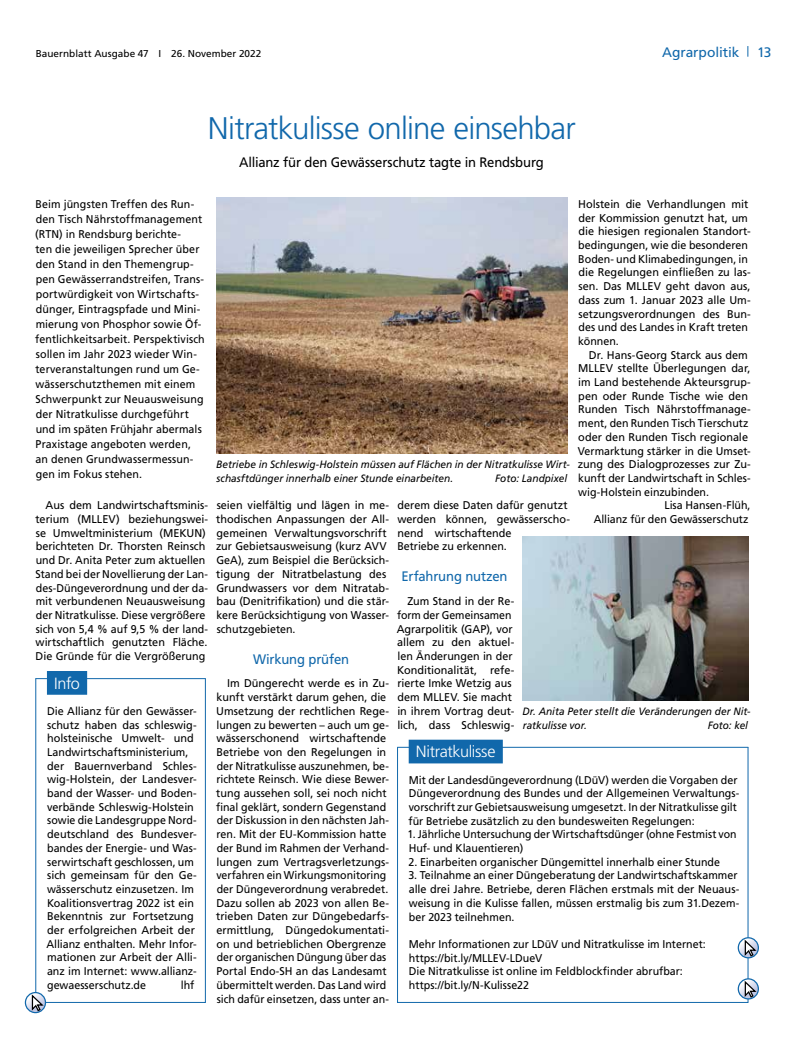
<style>
.page{position:relative;width:798px;height:1063px;background:#fff}
.page>*{position:absolute;margin:0;border:0;box-sizing:border-box;transform-origin:0 0}
.t1{font:300 31.25px "Frutiger LT Std";letter-spacing:-.025em;color:#1168ab}
.t2{font:300 16.25px "Frutiger LT Std";letter-spacing:-.025em;color:#fff}
.t3{font:13.75px "Frutiger LT Std";letter-spacing:-.01em;color:#000;scale:.95 1}
.t4{font:13.75px "Frutiger LT Std";letter-spacing:-.01em;color:#1168ab;scale:.95 1}
.t5{font:13.75px "Frutiger LT Std";letter-spacing:-.01em;color:#1168ab}
.t6{font:11.25px/13.8px "Frutiger LT Std";color:#000}
.t7{font:11.25px/15px "Frutiger LT Std";color:#000;scale:.95 1}
.t8{font:11.25px/13.8px "Frutiger LT Std";color:#000;scale:.96 1}
.t9{font:11.25px/13.8px "Frutiger LT Std";color:#000;scale:.93 1}
.t10{font:italic 10.62px/13.8px "Frutiger LT Std";color:#000;scale:.95 1}
.t11{font:10px "Frutiger LT Std";color:#000}
</style>
<div class="page">
<img style="left:522px;top:537px;width:226px;height:164px">
<div style="left:408px;top:740px;width:94px;height:23px;background:#1168ab"></div>
<div style="left:397px;top:747px;width:351px;height:256px;border:1px solid #1168ab"></div>
<div style="left:47px;top:671px;width:40px;height:24px;background:#1168ab"></div>
<div style="left:35px;top:678px;width:171px;height:325px;border:1px solid #1168ab"></div>
<img style="left:216px;top:198px;width:351px;height:256px">
<svg style="left:25px;top:993px;width:20px;height:20px"></svg>
<div style="left:25px;top:992px;width:21px;height:21px;border:1px solid #1168ab;border-radius:50%"></div>
<svg style="left:31px;top:993px;width:13px;height:19px"></svg>
<svg style="left:738px;top:938px;width:20px;height:20px"></svg>
<div style="left:737px;top:937px;width:21px;height:21px;border:1px solid #1168ab;border-radius:50%"></div>
<svg style="left:743px;top:938px;width:13px;height:19px"></svg>
<svg style="left:738px;top:979px;width:20px;height:20px"></svg>
<div style="left:737px;top:978px;width:21px;height:22px;border:1px solid #1168ab;border-radius:50%"></div>
<svg style="left:743px;top:979px;width:13px;height:20px"></svg>
<p class="t11" style="left:36px;top:47px;width:227px">Bauernblatt Ausgabe 47 I 26. November 2022</p>
<p class="t5" style="left:662px;top:44px;width:79px">Agrarpolitik</p>
<p class="t5" style="left:756px;top:44px;width:16px">13</p>
<h1 class="t1" style="left:208px;top:111px;width:369px">Nitratkulisse online einsehbar</h1>
<p class="t3" style="left:239px;top:154px;width:322px">Allianz für den Gewässerschutz tagte in Rendsburg</p>
<p class="t7" style="left:35px;top:197px;width:180px">Beim jüngsten Treffen des Run&shy;den Tisch Nährstoffmanagement (RTN) in Rendsburg berichte-<br>ten die jeweiligen Sprecher über den Stand in den Themengrup&shy;pen Gewässerrandstreifen, Trans&shy;portwürdigkeit von Wirtschafts&shy;dünger, Eintragspfade und Mini&shy;mierung von Phosphor sowie Öf&shy;fentlichkeitsarbeit. Perspektivisch sollen im Jahr 2023 wieder Win&shy;terveranstaltungen rund um Ge&shy;wässerschutzthemen mit einem<br>Schwerpunkt zur Neuausweisung der Nitratkulisse durchgeführt und im späten Frühjahr abermals<br>Praxistage angeboten werden, an denen Grundwassermessun&shy;gen im Fokus stehen.</p>
<p class="t6" style="left:35px;top:499px;width:174px;text-indent:10px">Aus dem Landwirtschaftsminis&shy;terium (MLLEV) beziehungswei&shy;se Umweltministerium (MEKUN) berichteten Dr. Thorsten Reinsch und Dr. Anita Peter zum aktuellen Stand bei der Novellierung der Lan&shy;des-Düngeverordnung und der da&shy;mit verbundenen Neuausweisung der Nitratkulisse. Diese vergrößere sich von 5,4 % auf 9,5 % der land&shy;wirtschaftlich genutzten Fläche.<br>Die Gründe für die Vergrößerung</p>
<p class="t6" style="left:216px;top:499px;width:174px">seien vielfältig und lägen in me&shy;thodischen Anpassungen der All&shy;gemeinen Verwaltungsvorschrift zur Gebietsausweisung (kurz AVV<br>GeA), zum Beispiel die Berücksich&shy;tigung der Nitratbelastung des<br>Grundwassers vor dem Nitratab&shy;bau (Denitrifikation) und die stär&shy;kere Berücksichtigung von Wasser&shy;schutzgebieten.</p>
<p class="t6" style="left:578px;top:197px;width:174px">Holstein die Verhandlungen mit der Kommission genutzt hat, um die hiesigen regionalen Standort&shy;bedingungen, wie die besonderen<br>Boden- und Klimabedingungen, in die Regelungen einfließen zu las&shy;sen. Das MLLEV geht davon aus, dass zum 1. Januar 2023 alle Um&shy;setzungsverordnungen des Bun&shy;des und des Landes in Kraft treten können.</p>
<p class="t6" style="left:588px;top:348px;width:160px">Dr. Hans-Georg Starck aus dem</p>
<p class="t6" style="left:578px;top:362px;width:174px">MLLEV stellte Überlegungen dar,</p>
<p class="t7" style="left:578px;top:375px;width:183px">im Land bestehende Akteursgrup-</p>
<p class="t6" style="left:578px;top:389px;width:171px">pen oder Runde Tische wie den</p>
<p class="t6" style="left:578px;top:403px;width:174px">Runden Tisch Nährstoffmanage-</p>
<p class="t7" style="left:578px;top:416px;width:181px">ment, den Runden Tisch Tierschutz</p>
<p class="t6" style="left:578px;top:430px;width:171px">oder den Runden Tisch regionale</p>
<p class="t7" style="left:577px;top:443px;width:183px">Vermarktung stärker in die Umset-</p>
<p class="t6" style="left:577px;top:458px;width:174px">zung des Dialogprozesses zur Zu-</p>
<p class="t7" style="left:578px;top:471px;width:183px">kunft der Landwirtschaft in Schles-</p>
<p class="t7" style="left:578px;top:484px;width:139px">wig-Holstein einzubinden.</p>
<p class="t7" style="left:664px;top:498px;width:92px">Lisa Hansen-Flüh,</p>
<p class="t7" style="left:593px;top:512px;width:164px">Allianz für den Gewässerschutz</p>
<p class="t10" style="left:216px;top:458px;width:373px">Betriebe in Schleswig-Holstein müssen auf Flächen in der Nitratkulisse Wirt&shy;schasftdünger innerhalb einer Stunde einarbeiten.</p>
<p class="t10" style="left:495px;top:471px;width:77px">Foto: Landpixel</p>
<p class="t8" style="left:397px;top:499px;width:181px">derem diese Daten dafür genutzt werden können, gewässerscho&shy;nend wirtschaftende<br>Betriebe zu erkennen.</p>
<p class="t4" style="left:401px;top:569px;width:113px">Erfahrung nutzen</p>
<p class="t8" style="left:396px;top:595px;width:124px;text-indent:11px">Zum Stand in der Re&shy;form der Gemeinsamen<br>Agrarpolitik (GAP), vor allem zu den aktuel&shy;len Änderungen in der<br>Konditionalität, refe&shy;rierte Imke Wetzig aus dem MLLEV. Sie macht in ihrem Vortrag deut&shy;lich, dass Schleswig-</p>
<p class="t4" style="left:253px;top:651px;width:103px">Wirkung prüfen</p>
<p class="t6" style="left:216px;top:677px;width:174px;text-indent:11px">Im Düngerecht werde es in Zu&shy;kunft verstärkt darum gehen, die Umsetzung der rechtlichen Rege&shy;lungen zu bewerten – auch um ge&shy;wässerschonend wirtschaftende Betriebe von den Regelungen in der Nitratkulisse auszunehmen, be&shy;richtete Reinsch. Wie diese Bewer&shy;tung aussehen soll, sei noch nicht final geklärt, sondern Gegenstand der Diskussion in den nächsten Jah&shy;ren. Mit der EU-Kommission hatte der Bund im Rahmen der Verhand&shy;lungen zum Vertragsverletzungs&shy;verfahren ein Wirkungsmonitoring der Düngeverordnung verabredet.<br>Dazu sollen ab 2023 von allen Be&shy;trieben Daten zur Düngebedarfs&shy;ermittlung, Düngedokumentati&shy;on und betrieblichen Obergrenze der organischen Düngung über das Portal Endo-SH an das Landesamt übermittelt werden. Das Land wird sich dafür einsetzen, dass unter an-</p>
<h2 class="t2" style="left:54px;top:674px;width:27px">Info</h2>
<p class="t8" style="left:46px;top:704px;width:158px">Die Allianz für den Gewässer&shy;schutz haben das schleswig&shy;holsteinische Umwelt- und<br>Landwirtschaftsministerium, der Bauernverband Schles&shy;wig-Holstein, der Landesver&shy;band der Wasser- und Boden&shy;verbände Schleswig-Holstein sowie die Landesgruppe Nord&shy;deutschland des Bundesver&shy;bandes der Energie- und Was&shy;serwirtschaft geschlossen, um sich gemeinsam für den Ge&shy;wässerschutz einzusetzen. Im<br>Koalitionsvertrag 2022 ist ein<br>Bekenntnis zur Fortsetzung der erfolgreichen Arbeit der<br>Allianz enthalten. Mehr Infor&shy;mationen zur Arbeit der Alli&shy;anz im Internet: www.allianz&shy;gewaesserschutz.de</p>
<p class="t10" style="left:522px;top:705px;width:241px">Dr. Anita Peter stellt die Veränderungen der Nit&shy;ratkulisse vor.</p>
<p class="t10" style="left:707px;top:718px;width:44px">Foto: kel</p>
<h2 class="t2" style="left:415px;top:742px;width:81px">Nitratkulisse</h2>
<p class="t7" style="left:408px;top:773px;width:349px;line-height:13.8px">Mit der Landesdüngeverordnung (LDüV) werden die Vorgaben der Düngeverordnung des Bundes und der Allgemeinen Verwaltungs&shy;vorschrift zur Gebietsausweisung umgesetzt. In der Nitratkulisse gilt für Betriebe zusätzlich zu den bundesweiten Regelungen:</p>
<p class="t9" style="left:407px;top:828px;width:355px">1. Jährliche Untersuchung der Wirtschaftsdünger (ohne Festmist von<br>Huf- und Klauentieren)</p>
<p class="t7" style="left:408px;top:854px;width:329px">2. Einarbeiten organischer Düngemittel innerhalb einer Stunde</p>
<p class="t7" style="left:408px;top:869px;width:350px;line-height:13.8px">3. Teilnahme an einer Düngeberatung der Landwirtschaftskammer alle drei Jahre. Betriebe, deren Flächen erstmals mit der Neuaus&shy;weisung in die Kulisse fallen, müssen erstmalig bis zum 31.Dezem&shy;ber 2023 teilnehmen.</p>
<p class="t7" style="left:408px;top:937px;width:314px;line-height:13.8px">Mehr Informationen zur LDüV und Nitratkulisse im Internet: https://bit.ly/MLLEV-LDueV<br>Die Nitratkulisse ist online im Feldblockfinder abrufbar: https://bit.ly/N-Kulisse22</p>
<p class="t7" style="left:181px;top:978px;width:16px">lhf</p>
</div>
